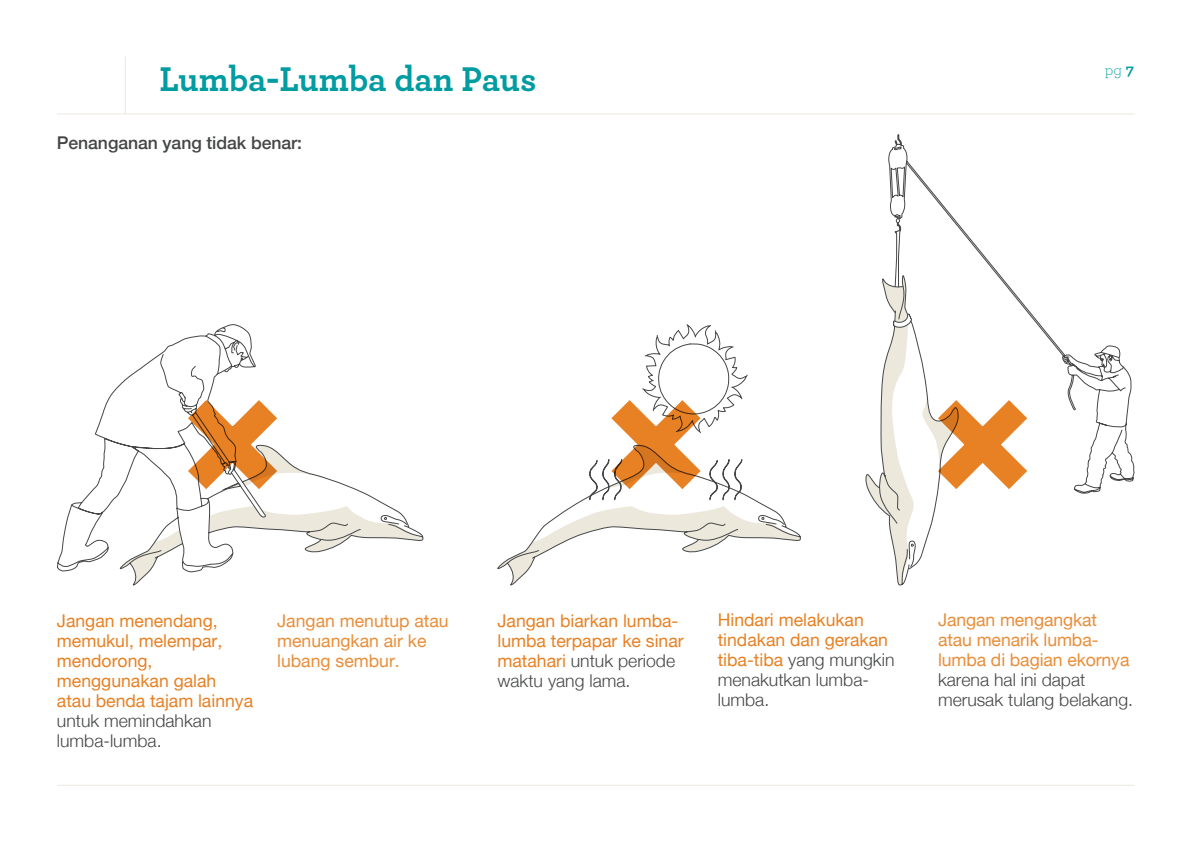
<style>
.page{position:relative;width:1191px;height:842px;background:#fff}
.page>*{position:absolute;margin:0;border:0;box-sizing:border-box;transform-origin:0 0}
._1_header{font:700 36px "Archer";letter-spacing:-.005em;color:#009ca1}
.t1{font:17.6px/20px "Helvetica Neue LT Std";color:#e78124}
.t2{font:17.6px/20px "Helvetica Neue LT Std";letter-spacing:-.005em;color:#e98e3a}
.body_header{font:500 17.6px "Helvetica Neue LT Std";letter-spacing:-.005em;color:#454647}
._1_header-2{font:300 16px "Archer";color:#009ca1}
.s1{font-weight:700}
.s2{font-weight:300;color:#454647}
</style>
<div class="page">
<svg style="left:57px;top:324px;width:367px;height:262px"></svg>
<hr style="left:57px;top:113px;width:1077px;height:1px;background:#ece8dc">
<svg style="left:497px;top:324px;width:304px;height:262px"></svg>
<svg style="left:888px;top:134px;width:246px;height:360px"></svg>
<svg style="left:186px;top:398px;width:143px;height:93px"></svg>
<svg style="left:589px;top:398px;width:153px;height:102px"></svg>
<svg style="left:865px;top:275px;width:164px;height:311px"></svg>
<hr style="left:125px;top:57px;width:1px;height:57px;background:#ece8dc">
<hr style="left:57px;top:785px;width:1077px;height:1px;background:#ece8dc">
<p class="_1_header" style="left:159px;top:51px;width:379px">Lumba-Lumba dan Paus</p>
<p class="_1_header-2" style="left:1104px;top:59px;width:31px">pg <span class="s1">7</span></p>
<p class="body_header" style="left:57px;top:132px;width:247px">Penanganan yang tidak benar:</p>
<p class="t1" style="left:57px;top:610px;width:198px">Jangan menendang, memukul, melempar, mendorong, menggunakan galah atau benda tajam lainnya <span class="s2">untuk memindahkan lumba-lumba.</span></p>
<p class="t2" style="left:277px;top:610px;width:173px">Jangan menutup atau menuangkan air ke lubang sembur.</p>
<p class="t1" style="left:497px;top:610px;width:188px">Jangan biarkan lumba&shy;lumba terpapar ke sinar matahari <span class="s2">untuk periode waktu yang lama.</span></p>
<p class="t1" style="left:717px;top:610px;width:178px">Hindari melakukan tindakan dan gerakan tiba-tiba <span class="s2">yang mungkin menakutkan lumba&shy;lumba.</span></p>
<p class="t2" style="left:938px;top:610px;width:196px">Jangan mengangkat atau menarik lumba&shy;lumba di bagian ekornya <span class="s2">karena hal ini dapat merusak tulang belakang.</span></p>
</div>
